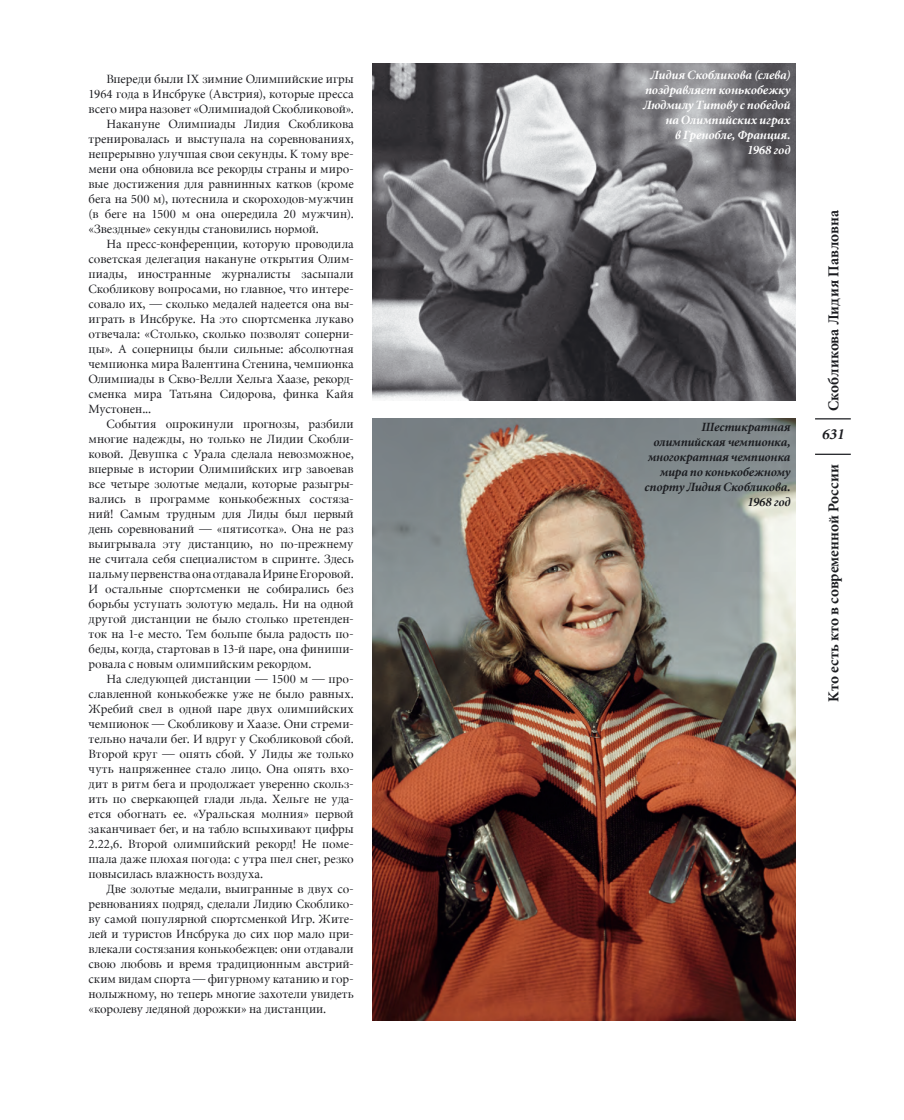
<style>
.page{position:relative;width:904px;height:1120px;background:#fff}
.page>*{position:absolute;margin:0;border:0;box-sizing:border-box;transform-origin:0 0}
.t1{font:700 15px "Miniature";letter-spacing:.005em;color:#1b1c20}
.t2{font:italic 700 15px "Miniature";color:#1b1c20}
.Основн{font:12.5px/15px "Miniature";letter-spacing:-.005em;color:#1b1c20;text-align:justify}
.Основн-2{font:italic 700 12.5px "Miniature";letter-spacing:-.01em;color:#fff}
.Основн-3{font:italic 700 12.5px "Miniature";letter-spacing:-.015em;color:#1b1c20}
</style>
<div class="page">
<hr style="left:815px;top:418px;width:35px;height:1px;background:#1b1c20">
<hr style="left:815px;top:454px;width:35px;height:1px;background:#1b1c20">
<img style="left:372px;top:418px;width:423px;height:602px">
<img style="left:372px;top:64px;width:423px;height:336px">
<p class="Основн" style="left:89px;top:72px;width:267px;text-indent:18px">Впереди были IX зимние Олимпийские игры 1964 года в Инсбруке (Австрия), которые пресса всего мира назовет «Олимпиадой Скобликовой».</p>
<p class="Основн" style="left:89px;top:117px;width:267px;text-indent:18px">Накануне Олимпиады Лидия Скобликова тренировалась и выступала на соревнованиях, непрерывно улучшая свои секунды. К тому вре&shy;мени она обновила все рекорды страны и миро&shy;вые достижения для равнинных катков (кроме бега на 500 м), потеснила и скороходов-мужчин (в беге на 1500 м она опередила 20 мужчин). «Звездные» секунды становились нормой.</p>
<p class="Основн" style="left:89px;top:237px;width:267px;text-indent:18px">На пресс-конференции, которую проводила советская делегация накануне открытия Олим&shy;пиады, иностранные журналисты засыпали Скобликову вопросами, но главное, что интере&shy;совало их, — сколько медалей надеется она вы&shy;играть в Инсбруке. На это спортсменка лукаво отвечала: «Столько, сколько позволят соперни&shy;цы». А соперницы были сильные: абсолютная чемпионка мира Валентина Стенина, чемпионка Олимпиады в Скво-Велли Хельга Хаазе, рекорд&shy;сменка мира Татьяна Сидорова, финка Кайя Мустонен...</p>
<p class="Основн" style="left:89px;top:417px;width:267px;text-indent:18px">События опрокинули прогнозы, разбили многие надежды, но только не Лидии Скобли&shy;ковой. Девушка с Урала сделала невозможное, впервые в истории Олимпийских игр завоевав все четыре золотые медали, которые разыгры&shy;вались в программе конькобежных состяза&shy;ний! Самым трудным для Лиды был первый день соревнований — «пятисотка». Она не раз выигрывала эту дистанцию, но по-прежнему не считала себя специалистом в спринте. Здесь пальму первенства она отдавала Ирине Егоровой.<br>И остальные спортсменки не собирались без борьбы уступать золотую медаль. Ни на одной другой дистанции не было столько претенден&shy;ток на 1-е место. Тем больше была радость по&shy;беды, когда, стартовав в 13-й паре, она финиши&shy;ровала с новым олимпийским рекордом.</p>
<p class="Основн" style="left:89px;top:672px;width:267px;text-indent:18px">На следующей дистанции — 1500 м — про&shy;славленной конькобежке уже не было равных.<br>Жребий свел в одной паре двух олимпийских чемпионок — Скобликову и Хаазе. Они стреми&shy;тельно начали бег. И вдруг у Скобликовой сбой.<br>Второй круг — опять сбой. У Лиды же только чуть напряженнее стало лицо. Она опять вхо&shy;дит в ритм бега и продолжает уверенно скольз&shy;ить по сверкающей глади льда. Хельге не уда&shy;ется обогнать ее. «Уральская молния» первой заканчивает бег, и на табло вспыхивают цифры 2.22,6. Второй олимпийский рекорд! Не поме&shy;шала даже плохая погода: с утра шел снег, резко повысилась влажность воздуха.</p>
<p class="Основн" style="left:89px;top:882px;width:267px;text-indent:18px">Две золотые медали, выигранные в двух со&shy;ревнованиях подряд, сделали Лидию Скоблико&shy;ву самой популярной спортсменкой Игр. Жите&shy;лей и туристов Инсбрука до сих пор мало при&shy;влекали состязания конькобежцев: они отдавали свою любовь и время традиционным австрий&shy;ским видам спорта — фигурному катанию и гор&shy;нолыжному, но теперь многие захотели увидеть «королеву ледяной дорожки» на дистанции.</p>
<p class="Основн-2" style="left:650px;top:69px;width:142px">Лидия Скобликова (слева)</p>
<p class="Основн-2" style="left:645px;top:84px;width:147px">поздравляет конькобежку</p>
<p class="Основн-2" style="left:642px;top:99px;width:149px">Людмилу Титову с победой</p>
<p class="Основн-2" style="left:665px;top:114px;width:127px">на Олимпийских играх</p>
<p class="Основн-2" style="left:675px;top:129px;width:117px">в Гренобле, Франция.</p>
<p class="Основн-2" style="left:747px;top:144px;width:45px">1968 год</p>
<p class="Основн-3" style="left:701px;top:421px;width:90px">Шестикратная</p>
<p class="Основн-3" style="left:653px;top:436px;width:138px">олимпийская чемпионка,</p>
<p class="Основн-3" style="left:648px;top:451px;width:144px">многократная чемпионка</p>
<p class="Основн-3" style="left:660px;top:466px;width:132px">мира по конькобежному</p>
<p class="Основн-3" style="left:644px;top:481px;width:147px">спорту Лидия Скобликова.</p>
<p class="Основн-3" style="left:747px;top:496px;width:44px">1968 год</p>
<p class="t1" style="left:826px;top:411px;width:202px;rotate:-90deg">Скобликова Лидия Павловна</p>
<p class="t2" style="left:822px;top:427px;width:24px">631</p>
<p class="t1" style="left:826px;top:701px;width:239px;rotate:-90deg">Кто есть кто в современной России</p>
</div>
